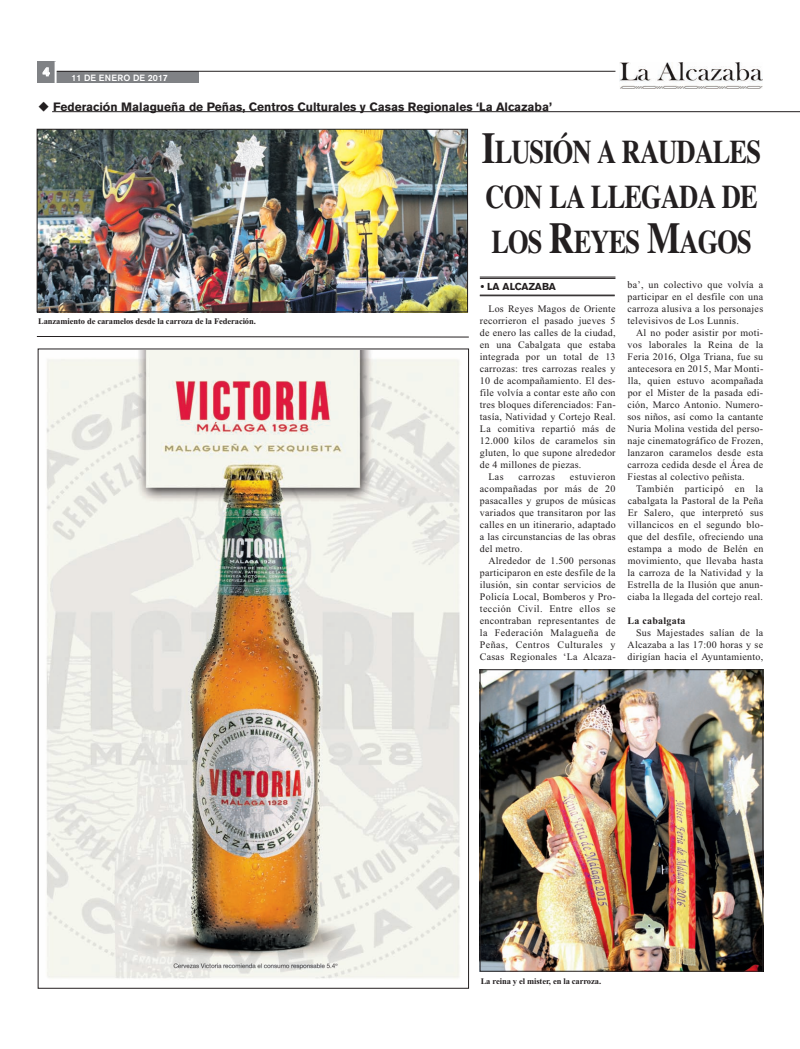
<style>
.page{position:relative;width:800px;height:1049px;background:#fff}
.page>*{position:absolute;margin:0;border:0;box-sizing:border-box;transform-origin:0 0}
.t1{font:700 33px/45px "Times";letter-spacing:-.035em;color:#231f20;text-align:justify;scale:.8 1}
.t2{font:700 12px "Akzidenz Grotesk BE";color:#231f20}
.t3{font:700 12px "Akzidenz Grotesk BE";color:#fff}
.t4{font:10px "Times New Roman";letter-spacing:.025em;color:#231f20}
.t5{font:10px "Times New Roman";letter-spacing:.045em;color:#231f20}
.t6{font:700 10px "Akzidenz Grotesk BE";color:#231f20}
.t7{font:700 10px "Times New Roman";letter-spacing:.025em;color:#231f20}
.t8{font:500 9px "Akzidenz Grotesk BE";color:#fff}
.t9{font:700 8.5px "Times New Roman";letter-spacing:-.01em;color:#231f20}
.s1{font-size:44px}
</style>
<div class="page">
<div style="left:619px;top:59px;width:144px;height:31px;background:linear-gradient(to right,#fff,#fff)"></div>
<img style="left:619px;top:62px;width:143px;height:26px">
<div style="left:41px;top:72px;width:158px;height:11px;background:#808285"></div>
<hr style="left:56px;top:71px;width:559px;height:1px;background:#231f20">
<div style="left:37px;top:61px;width:18px;height:22px;background:#808285"></div>
<svg style="left:43px;top:67px;width:7px;height:9px"></svg>
<hr style="left:55px;top:61px;width:2px;height:22px;background:#fff">
<hr style="left:52px;top:111px;width:747px;height:1px;background:#231f20">
<hr style="left:479px;top:277px;width:136px;height:1px;background:#231f20">
<hr style="left:479px;top:278px;width:136px;height:1px;background:#231f20">
<hr style="left:479px;top:295px;width:135px;height:1px;background:#231f20">
<hr style="left:479px;top:296px;width:135px;height:1px;background:#231f20">
<img style="left:39px;top:131px;width:426px;height:179px">
<div style="left:37px;top:129px;width:430px;height:183px;border:1px solid #231f20"></div>
<img style="left:481px;top:671px;width:280px;height:298px">
<div style="left:479px;top:669px;width:284px;height:302px;border:1px solid #231f20"></div>
<img style="left:46px;top:350px;width:423px;height:638px">
<svg style="left:37px;top:336px;width:432px;height:1px"></svg>
<p class="t3" style="left:43px;top:67px;width:8px">4</p>
<p class="t2" style="left:38px;top:102px;width:515px">◆ Federación Malagueña de Peñas, Centros Culturales y Casas Regionales ‘La Alcazaba’</p>
<p class="t8" style="left:71px;top:74px;width:98px">11 DE ENERO DE 2017</p>
<p class="t9" style="left:38px;top:316px;width:219px">Lanzamiento de caramelos desde la carroza de la Federación.</p>
<p class="t1" style="left:481px;top:129px;width:350px"><span class="s1">I</span>LUSIÓN A RAUDALES CON LA LLEGADA DE LOS <span class="s1">R</span>EYES <span class="s1">M</span>AGOS</p>
<p class="t6" style="left:480px;top:282px;width:77px">• LA ALCAZABA</p>
<p class="t4" style="left:488px;top:303px;width:129px">Los Reyes Magos de Oriente</p>
<p class="t4" style="left:479px;top:315px;width:137px">recorrieron el pasado jueves 5</p>
<p class="t4" style="left:479px;top:327px;width:137px">de enero las calles de la ciudad,</p>
<p class="t4" style="left:479px;top:339px;width:137px">en una Cabalgata que estaba</p>
<p class="t4" style="left:479px;top:351px;width:137px">integrada por un total de 13</p>
<p class="t4" style="left:479px;top:363px;width:137px">carrozas: tres carrozas reales y</p>
<p class="t4" style="left:479px;top:375px;width:137px">10 de acompañamiento. El des-</p>
<p class="t4" style="left:480px;top:387px;width:137px">file volvía a contar este año con</p>
<p class="t4" style="left:480px;top:399px;width:137px">tres bloques diferenciados: Fan-</p>
<p class="t4" style="left:480px;top:411px;width:137px">tasía, Natividad y Cortejo Real.</p>
<p class="t4" style="left:480px;top:423px;width:137px">La comitiva repartió más de</p>
<p class="t4" style="left:480px;top:435px;width:137px">12.000 kilos de caramelos sin</p>
<p class="t4" style="left:479px;top:447px;width:137px">gluten, lo que supone alrededor</p>
<p class="t4" style="left:479px;top:459px;width:103px">de 4 millones de piezas.</p>
<p class="t4" style="left:488px;top:471px;width:17px">Las</p>
<p class="t5" style="left:518px;top:471px;width:38px">carrozas</p>
<p class="t5" style="left:569px;top:471px;width:47px">estuvieron</p>
<p class="t4" style="left:479px;top:483px;width:137px">acompañadas por más de 20</p>
<p class="t4" style="left:479px;top:495px;width:137px">pasacalles y grupos de músicas</p>
<p class="t4" style="left:479px;top:507px;width:137px">variados que transitaron por las</p>
<p class="t4" style="left:479px;top:519px;width:137px">calles en un itinerario, adaptado</p>
<p class="t4" style="left:480px;top:531px;width:137px">a las circunstancias de las obras</p>
<p class="t4" style="left:480px;top:543px;width:44px">del metro.</p>
<p class="t4" style="left:488px;top:555px;width:129px">Alrededor de 1.500 personas</p>
<p class="t4" style="left:480px;top:567px;width:137px">participaron en este desfile de la</p>
<p class="t4" style="left:480px;top:579px;width:137px">ilusión, sin contar servicios de</p>
<p class="t4" style="left:480px;top:591px;width:137px">Policía Local, Bomberos y Pro-</p>
<p class="t4" style="left:480px;top:603px;width:137px">tección Civil. Entre ellos se</p>
<p class="t4" style="left:480px;top:615px;width:137px">encontraban representantes de</p>
<p class="t5" style="left:479px;top:627px;width:137px">la Federación Malagueña de</p>
<p class="t5" style="left:479px;top:639px;width:137px">Peñas, Centros Culturales y</p>
<p class="t4" style="left:480px;top:651px;width:137px">Casas Regionales ‘La Alcaza-</p>
<p class="t4" style="left:627px;top:279px;width:137px">ba’, un colectivo que volvía a</p>
<p class="t4" style="left:627px;top:291px;width:137px">participar en el desfile con una</p>
<p class="t4" style="left:627px;top:303px;width:137px">carroza alusiva a los personajes</p>
<p class="t4" style="left:627px;top:315px;width:113px">televisivos de Los Lunnis.</p>
<p class="t4" style="left:636px;top:327px;width:129px">Al no poder asistir por moti-</p>
<p class="t4" style="left:627px;top:339px;width:137px">vos laborales la Reina de la</p>
<p class="t4" style="left:627px;top:351px;width:137px">Feria 2016, Olga Triana, fue su</p>
<p class="t4" style="left:627px;top:363px;width:137px">antecesora en 2015, Mar Monti-</p>
<p class="t4" style="left:627px;top:375px;width:137px">lla, quien estuvo acompañada</p>
<p class="t4" style="left:627px;top:387px;width:137px">por el Mister de la pasada edi-</p>
<p class="t4" style="left:627px;top:399px;width:137px">ción, Marco Antonio. Numero-</p>
<p class="t4" style="left:627px;top:411px;width:137px">sos niños, así como la cantante</p>
<p class="t4" style="left:627px;top:423px;width:137px">Nuria Molina vestida del perso-</p>
<p class="t4" style="left:627px;top:435px;width:137px">naje cinematográfico de Frozen,</p>
<p class="t4" style="left:627px;top:447px;width:137px">lanzaron caramelos desde esta</p>
<p class="t4" style="left:627px;top:459px;width:137px">carroza cedida desde el Área de</p>
<p class="t4" style="left:627px;top:471px;width:118px">Fiestas al colectivo peñista.</p>
<p class="t5" style="left:636px;top:483px;width:129px">También participó en la</p>
<p class="t4" style="left:627px;top:495px;width:137px">cabalgata la Pastoral de la Peña</p>
<p class="t4" style="left:627px;top:507px;width:137px">Er Salero, que interpretó sus</p>
<p class="t4" style="left:627px;top:519px;width:137px">villancicos en el segundo blo-</p>
<p class="t4" style="left:627px;top:531px;width:137px">que del desfile, ofreciendo una</p>
<p class="t4" style="left:627px;top:543px;width:137px">estampa a modo de Belén en</p>
<p class="t4" style="left:627px;top:555px;width:137px">movimiento, que llevaba hasta</p>
<p class="t4" style="left:627px;top:567px;width:137px">la carroza de la Natividad y la</p>
<p class="t4" style="left:627px;top:579px;width:137px">Estrella de la Ilusión que anun-</p>
<p class="t4" style="left:627px;top:591px;width:137px">ciaba la llegada del cortejo real.</p>
<p class="t7" style="left:627px;top:615px;width:60px">La cabalgata</p>
<p class="t4" style="left:636px;top:627px;width:129px">Sus Majestades salían de la</p>
<p class="t4" style="left:627px;top:639px;width:137px">Alcazaba a las 17:00 horas y se</p>
<p class="t4" style="left:627px;top:651px;width:137px">dirigían hacia el Ayuntamiento,</p>
<p class="t9" style="left:480px;top:976px;width:122px">La reina y el mister, en la carroza.</p>
</div>
